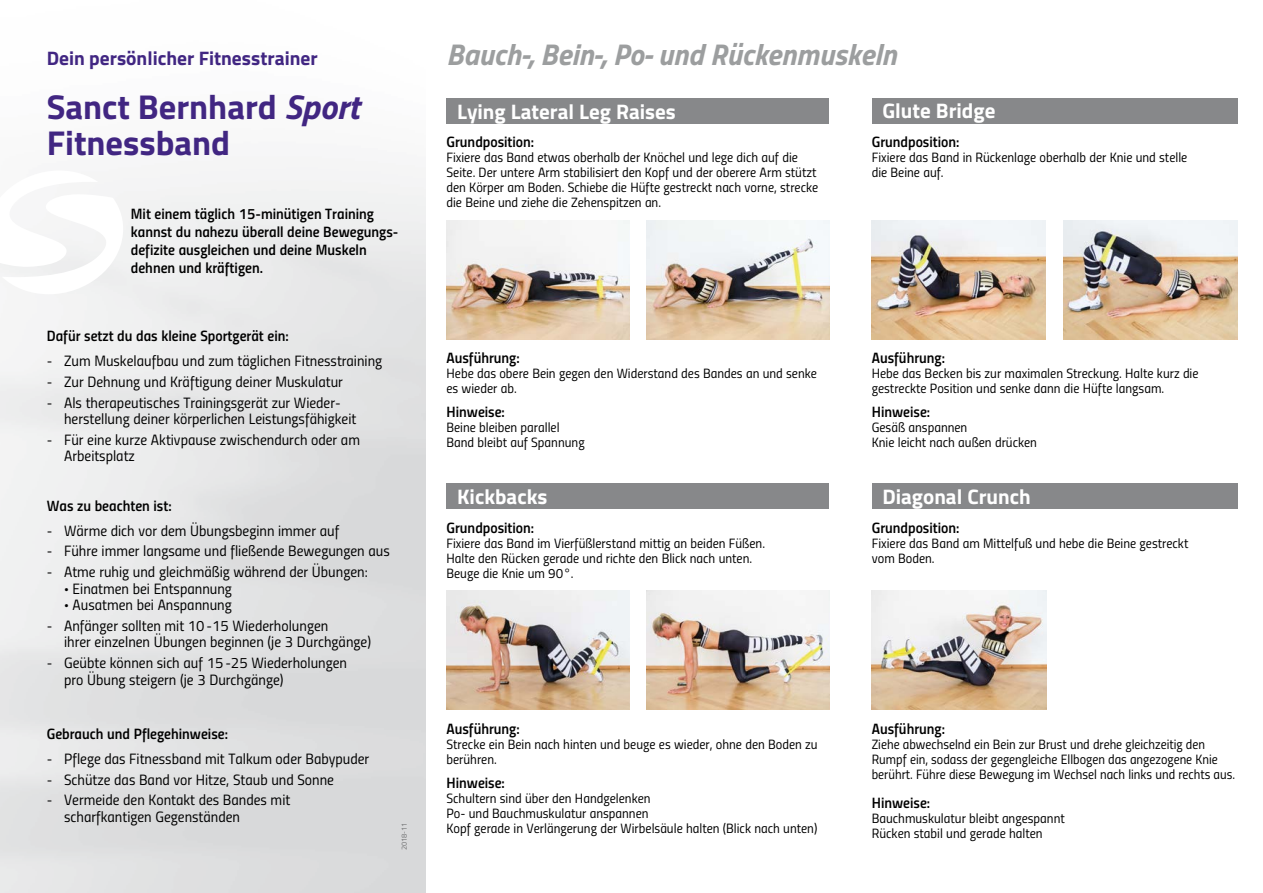
<style>
.page{position:relative;width:1263px;height:893px;background:#fff}
.page>*{position:absolute;margin:0;border:0;box-sizing:border-box;transform-origin:0 0}
.t1{font:700 34.5px/36px "Titillium";color:#412682}
.t2{font:italic 700 30px "Titillium";color:#9c9e9f}
.t3{font:700 21px "Titillium";color:#fff}
.t4{font:700 19.5px "Titillium";color:#412682}
.t5{font:15px/16.5px "Titillium Regular Upright";color:#000}
.t6{font:15px/18px "Titillium Semibold Upright";color:#000}
.t7{font:13.5px/15px "Titillium Regular Upright";color:#000}
.t8{font:7.5px "Titillium Regular Upright";color:#707172}
.s1{font-style:italic}
.s2{font-family:"STB Profile";font-weight:300}
</style>
<div class="page">
<svg style="left:0;top:170px;width:124px;height:124px"></svg>
<div style="left:446px;top:98px;width:383px;height:25px;background:#87888a"></div>
<img style="left:646px;top:220px;width:183px;height:119px">
<img style="left:446px;top:220px;width:183px;height:119px">
<div style="left:872px;top:483px;width:365px;height:26px;background:#87888a"></div>
<img style="left:872px;top:590px;width:174px;height:120px">
<div style="left:446px;top:483px;width:383px;height:26px;background:#87888a"></div>
<img style="left:646px;top:590px;width:183px;height:120px">
<img style="left:446px;top:590px;width:183px;height:120px">
<div style="left:872px;top:98px;width:365px;height:25px;background:#87888a"></div>
<img style="left:1063px;top:220px;width:174px;height:119px">
<img style="left:871px;top:220px;width:175px;height:119px">
<h3 class="t4" style="left:47px;top:44px;width:272px">Dein persönlicher Fitnesstrainer</h3>
<h1 class="t1" style="left:47px;top:88px;width:314px">Sanct Bernhard <span class="s1">Sport<br></span>Fitnessband</h1>
<p class="t6" style="left:131px;top:204px;width:269px">Mit einem täglich 15-minütigen Training kannst du nahezu überall deine Bewegungs&shy;defizite ausgleichen und deine Muskeln dehnen und kräftigen.</p>
<p class="t6" style="left:47px;top:326px;width:244px">Dafür setzt du das kleine Sportgerät ein:</p>
<p class="t5" style="left:47px;top:352px;width:337px">- Zum Muskelaufbau und zum täglichen Fitnesstraining</p>
<p class="t5" style="left:47px;top:372px;width:298px">- Zur Dehnung und Kräftigung deiner Muskulatur</p>
<p class="t5" style="left:64px;top:393px;width:294px;text-indent:-17px">- Als therapeutisches Trainingsgerät zur Wieder&shy;herstellung deiner körperlichen Leistungsfähigkeit</p>
<p class="t5" style="left:64px;top:430px;width:297px;text-indent:-17px">- Für eine kurze Aktivpause zwischendurch oder am<br>Arbeitsplatz</p>
<p class="t6" style="left:47px;top:495px;width:126px">Was zu beachten ist:</p>
<p class="t5" style="left:47px;top:521px;width:294px">- Wärme dich vor dem Übungsbeginn immer auf</p>
<p class="t5" style="left:47px;top:542px;width:344px">- Führe immer langsame und fließende Bewegungen aus</p>
<p class="t5" style="left:47px;top:563px;width:322px">- Atme ruhig und gleichmäßig während der Übungen:</p>
<p class="t5" style="left:64px;top:579px;width:169px"><span class="s2">•</span> Einatmen bei Entspannung</p>
<p class="t5" style="left:64px;top:596px;width:169px"><span class="s2">•</span> Ausatmen bei Anspannung</p>
<p class="t5" style="left:64px;top:616px;width:308px;text-indent:-17px">- Anfänger sollten mit 10 -15 Wiederholungen<br>ihrer einzelnen Übungen beginnen (je 3 Durchgänge)</p>
<p class="t5" style="left:64px;top:654px;width:284px;text-indent:-17px">- Geübte können sich auf 15 -25 Wiederholungen pro Übung steigern (je 3 Durchgänge)</p>
<p class="t6" style="left:47px;top:724px;width:183px">Gebrauch und Pflegehinweise:</p>
<p class="t5" style="left:47px;top:750px;width:324px">- Pflege das Fitnessband mit Talkum oder Babypuder</p>
<p class="t5" style="left:47px;top:770px;width:289px">- Schütze das Band vor Hitze, Staub und Sonne</p>
<p class="t5" style="left:64px;top:791px;width:228px;text-indent:-17px">- Vermeide den Kontakt des Bandes mit scharfkantigen Gegenständen</p>
<p class="t8" style="left:399px;top:850px;width:30px;rotate:-90deg">2018-11</p>
<h2 class="t2" style="left:446px;top:31px;width:452px">Bauch-, Bein-, Po- und Rückenmuskeln</h2>
<h3 class="t3" style="left:457px;top:95px;width:220px">Lying Lateral Leg Raises</h3>
<p class="t6" style="left:446px;top:132px;width:89px">Grundposition:</p>
<p class="t7" style="left:446px;top:149px;width:373px">Fixiere das Band etwas oberhalb der Knöchel und lege dich auf die Seite. Der untere Arm stabilisiert den Kopf und der oberere Arm stützt den Körper am Boden. Schiebe die Hüfte gestreckt nach vorne, strecke die Beine und ziehe die Zehenspitzen an.</p>
<h3 class="t3" style="left:882px;top:95px;width:115px">Glute Bridge</h3>
<p class="t6" style="left:872px;top:132px;width:89px">Grundposition:</p>
<p class="t7" style="left:872px;top:149px;width:317px">Fixiere das Band in Rückenlage oberhalb der Knie und stelle die Beine auf.</p>
<p class="t6" style="left:446px;top:348px;width:75px">Ausführung:</p>
<p class="t7" style="left:446px;top:365px;width:372px">Hebe das obere Bein gegen den Widerstand des Bandes an und senke es wieder ab.</p>
<p class="t6" style="left:446px;top:402px;width:60px">Hinweise:</p>
<p class="t7" style="left:446px;top:419px;width:140px">Beine bleiben parallel<br>Band bleibt auf Spannung</p>
<h3 class="t3" style="left:457px;top:480px;width:92px">Kickbacks</h3>
<p class="t6" style="left:446px;top:518px;width:89px">Grundposition:</p>
<p class="t7" style="left:446px;top:535px;width:320px">Fixiere das Band im Vierfüßlerstand mittig an beiden Füßen.<br>Halte den Rücken gerade und richte den Blick nach unten.<br>Beuge die Knie um 90°.</p>
<p class="t6" style="left:872px;top:348px;width:75px">Ausführung:</p>
<p class="t7" style="left:872px;top:365px;width:328px">Hebe das Becken bis zur maximalen Streckung. Halte kurz die gestreckte Position und senke dann die Hüfte langsam.</p>
<p class="t6" style="left:872px;top:402px;width:60px">Hinweise:</p>
<p class="t7" style="left:872px;top:419px;width:167px">Gesäß anspannen<br>Knie leicht nach außen drücken</p>
<h3 class="t3" style="left:882px;top:480px;width:150px">Diagonal Crunch</h3>
<p class="t6" style="left:872px;top:518px;width:89px">Grundposition:</p>
<p class="t7" style="left:872px;top:535px;width:318px">Fixiere das Band am Mittelfuß und hebe die Beine gestreckt vom Boden.</p>
<p class="t6" style="left:446px;top:718px;width:75px">Ausführung:</p>
<p class="t7" style="left:446px;top:736px;width:373px">Strecke ein Bein nach hinten und beuge es wieder, ohne den Boden zu berühren.</p>
<p class="t6" style="left:446px;top:772px;width:60px">Hinweise:</p>
<p class="t7" style="left:446px;top:790px;width:372px">Schultern sind über den Handgelenken<br>Po- und Bauchmuskulatur anspannen<br>Kopf gerade in Verlängerung der Wirbelsäule halten (Blick nach unten)</p>
<p class="t6" style="left:872px;top:718px;width:75px">Ausführung:</p>
<p class="t7" style="left:872px;top:736px;width:365px">Ziehe abwechselnd ein Bein zur Brust und drehe gleichzeitig den<br>Rumpf ein, sodass der gegengleiche Ellbogen das angezogene Knie berührt. Führe diese Bewegung im Wechsel nach links und rechts aus.</p>
<p class="t6" style="left:872px;top:792px;width:60px">Hinweise:</p>
<p class="t7" style="left:872px;top:810px;width:195px">Bauchmuskulatur bleibt angespannt<br>Rücken stabil und gerade halten</p>
</div>
